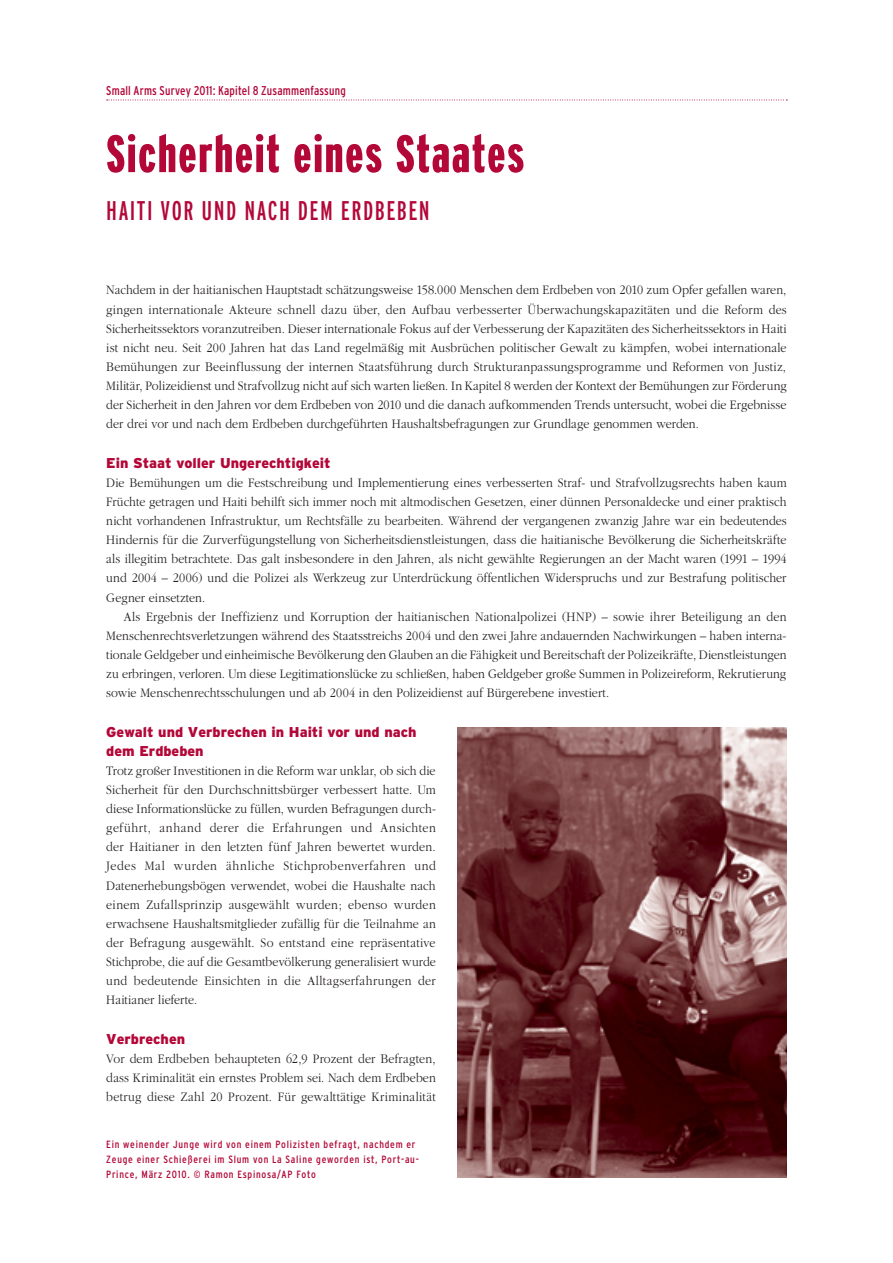
<style>
.page{position:relative;width:893px;height:1263px;background:#fff}
.page>*{position:absolute;margin:0;border:0;box-sizing:border-box;transform-origin:0 0}
.t1{font:900 extra-condensed 52.5px "Interstate";letter-spacing:.035em;color:#b30738}
.t2{font:extra-condensed 27px "Interstate";letter-spacing:.055em;color:#b30738}
.t3{font:900 14.25px/19px "Interstate";color:#b30738}
.t4{font:300 13.5px/19px "Garamond";letter-spacing:.01em;color:#231f20;text-align:justify;scale:.9 1}
.t5{font:condensed 12.75px "Interstate";letter-spacing:.015em;color:#b30738;scale:.95 1}
.t6{font:condensed 10.5px/15px "Interstate";letter-spacing:.07em;color:#b30738}
</style>
<div class="page">
<svg style="left:107px;top:100px;width:680px;height:1px"></svg>
<img style="left:457px;top:727px;width:330px;height:451px">
<p class="t5" style="left:106px;top:84px;width:254px">Small Arms Survey 2011: Kapitel 8 Zusammenfassung</p>
<h1 class="t1" style="left:106px;top:124px;width:419px">Sicherheit eines Staates</h1>
<h2 class="t2" style="left:106px;top:201px;width:325px">HAITI VOR UND NACH DEM ERDBEBEN</h2>
<p class="t4" style="left:106px;top:282px;width:758px">Nachdem in der haitianischen Hauptstadt schätzungsweise 158.000 Menschen dem Erdbeben von 2010 zum Opfer gefallen waren, gingen internationale Akteure schnell dazu über, den Aufbau verbesserter Überwachungskapazitäten und die Reform des Sicherheitssektors voranzutreiben. Dieser internationale Fokus auf der Verbesserung der Kapazitäten des Sicherheitssektors in Haiti ist nicht neu. Seit 200 Jahren hat das Land regelmäßig mit Ausbrüchen politischer Gewalt zu kämpfen, wobei internationale Bemühungen zur Beeinflussung der internen Staatsführung durch Strukturanpassungsprogramme und Reformen von Justiz, Militär, Polizeidienst und Strafvollzug nicht auf sich warten ließen. In Kapitel 8 werden der Kontext der Bemühungen zur Förderung der Sicherheit in den Jahren vor dem Erdbeben von 2010 und die danach aufkommenden Trends untersucht, wobei die Ergebnisse der drei vor und nach dem Erdbeben durchgeführten Haushaltsbefragungen zur Grundlage genommen werden.</p>
<p class="t3" style="left:106px;top:454px;width:226px">Ein Staat voller Ungerechtigkeit</p>
<p class="t4" style="left:106px;top:474px;width:758px">Die Bemühungen um die Festschreibung und Implementierung eines verbesserten Straf- und Strafvollzugsrechts haben kaum Früchte getragen und Haiti behilft sich immer noch mit altmodischen Gesetzen, einer dünnen Personaldecke und einer praktisch nicht vorhandenen Infrastruktur, um Rechtsfälle zu bearbeiten. Während der vergangenen zwanzig Jahre war ein bedeutendes Hindernis für die Zurverfügungstellung von Sicherheitsdienstleistungen, dass die haitianische Bevölkerung die Sicherheitskräfte als illegitim betrachtete. Das galt insbesondere in den Jahren, als nicht gewählte Regierungen an der Macht waren (1991 – 1994 und 2004 – 2006) und die Polizei als Werkzeug zur Unterdrückung öffentlichen Widerspruchs und zur Bestrafung politischer Gegner einsetzten.</p>
<p class="t4" style="left:106px;top:608px;width:757px;text-indent:17px">Als Ergebnis der Ineffizienz und Korruption der haitianischen Nationalpolizei (HNP) – sowie ihrer Beteiligung an den Menschenrechtsverletzungen während des Staatsstreichs 2004 und den zwei Jahre andauernden Nachwirkungen – haben interna&shy;tionale Geldgeber und einheimische Bevölkerung den Glauben an die Fähigkeit und Bereitschaft der Polizeikräfte, Dienstleistungen zu erbringen, verloren. Um diese Legitimationslücke zu schließen, haben Geldgeber große Summen in Polizeireform, Rekrutierung sowie Menschenrechtsschulungen und ab 2004 in den Polizeidienst auf Bürgerebene investiert.</p>
<p class="t3" style="left:106px;top:723px;width:312px">Gewalt und Verbrechen in Haiti vor und nach dem Erdbeben</p>
<p class="t4" style="left:106px;top:762px;width:368px">Trotz großer Investitionen in die Reform war unklar, ob sich die Sicherheit für den Durchschnittsbürger verbessert hatte. Um diese Informationslücke zu füllen, wurden Befragungen durch&shy;geführt, anhand derer die Erfahrungen und Ansichten der Haitianer in den letzten fünf Jahren bewertet wurden.<br>Jedes Mal wurden ähnliche Stichprobenverfahren und Datenerhebungsbögen verwendet, wobei die Haushalte nach einem Zufallsprinzip ausgewählt wurden; ebenso wurden erwachsene Haushaltsmitglieder zufällig für die Teilnahme an der Befragung ausgewählt. So entstand eine repräsentative Stichprobe, die auf die Gesamtbevölkerung generalisiert wurde und bedeutende Einsichten in die Alltagserfahrungen der Haitianer lieferte.</p>
<p class="t3" style="left:106px;top:1030px;width:80px">Verbrechen</p>
<p class="t4" style="left:106px;top:1050px;width:368px">Vor dem Erdbeben behaupteten 62,9 Prozent der Befragten, dass Kriminalität ein ernstes Problem sei. Nach dem Erdbeben betrug diese Zahl 20 Prozent. Für gewalttätige Kriminalität</p>
<p class="t6" style="left:106px;top:1137px;width:314px">Ein weinender Junge wird von einem Polizisten befragt, nachdem er<br>Zeuge einer Schießerei im Slum von La Saline geworden ist, Port-au-<br>Prince, März 2010. © Ramon Espinosa/AP Foto</p>
</div>
